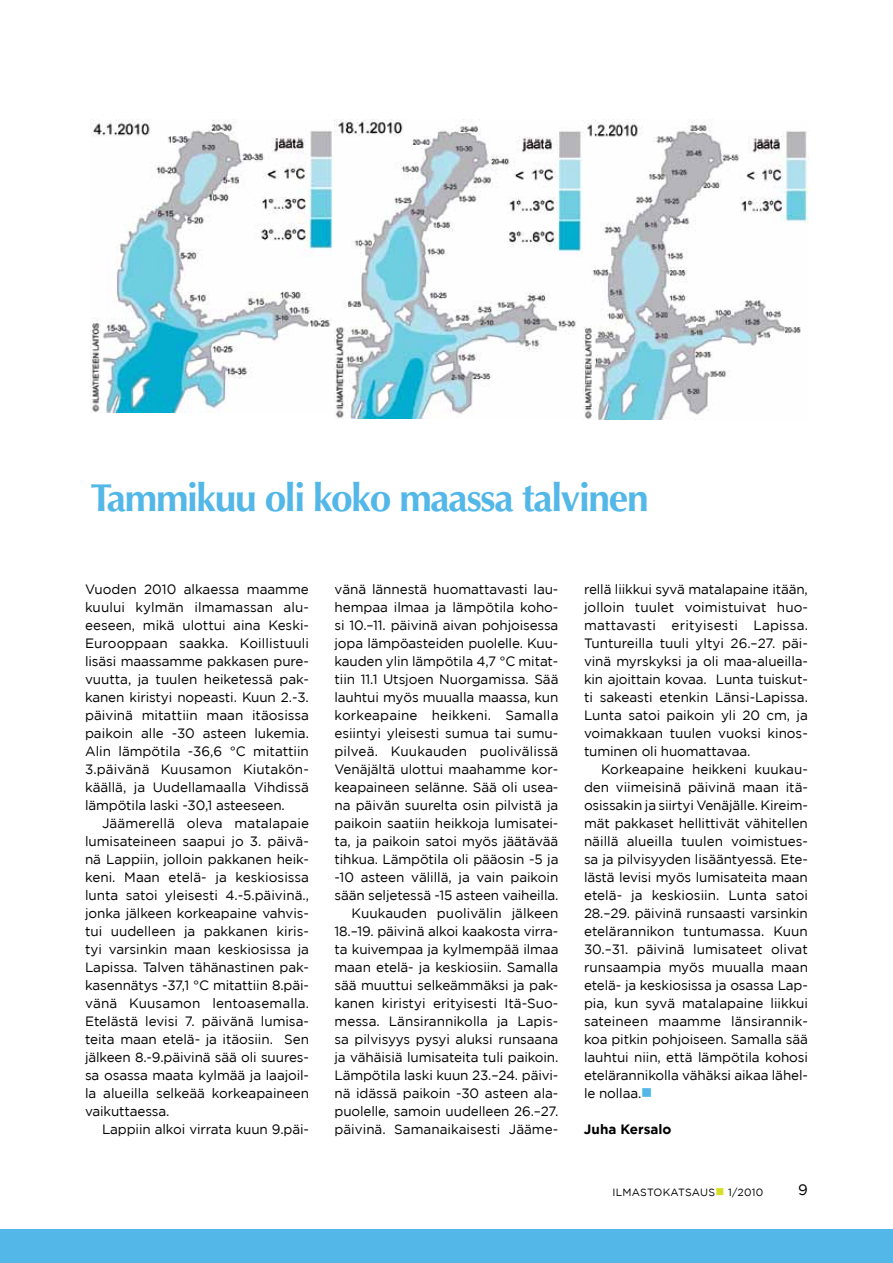
<style>
.page{position:relative;width:893px;height:1263px;background:#fff}
.page>*{position:absolute;margin:0;border:0;box-sizing:border-box;transform-origin:0 0}
.t1{font:700 39px "Optima LT Std";letter-spacing:-.035em;color:#53b7e8}
.t2{font:15px "Gotham";color:#000}
.t3{font:13.5px/18px "Gotham";letter-spacing:-.01em;color:#000;text-align:justify}
.t4{font:700 13.5px "Gotham";color:#000}
.t5{font:10.5px "Gotham";letter-spacing:.02em;color:#000}
.s1{color:#53b7e8}
.s2{color:#d7df23}
</style>
<div class="page">
<div style="left:0;top:1229px;width:893px;height:34px;background:#53b7e8"></div>
<img style="left:90px;top:119px;width:243px;height:293px">
<img style="left:334px;top:119px;width:474px;height:301px">
<h1 class="t1" style="left:90px;top:475px;width:560px">Tammikuu oli koko maassa talvinen</h1>
<p class="t3" style="left:85px;top:580px;width:226px">Vuoden 2010 alkaessa maamme kuului kylmän ilmamassan alu&shy;eeseen, mikä ulottui aina Keski-Eurooppaan saakka. Koillistuuli lisäsi maassamme pakkasen pure&shy;vuutta, ja tuulen heiketessä pak&shy;kanen kiristyi nopeasti. Kuun 2.-3. päivinä mitattiin maan itäosissa paikoin alle -30 asteen lukemia.<br>Alin lämpötila -36,6 °C mitattiin 3.päivänä Kuusamon Kiutakön&shy;käällä, ja Uudellamaalla Vihdissä lämpötila laski -30,1 asteeseen.</p>
<p class="t3" style="left:85px;top:814px;width:226px;text-indent:17px">Jäämerellä oleva matalapaie lumisateineen saapui jo 3. päivä&shy;nä Lappiin, jolloin pakkanen heik&shy;keni. Maan etelä- ja keskiosissa lunta satoi yleisesti 4.-5.päivinä., jonka jälkeen korkeapaine vahvis&shy;tui uudelleen ja pakkanen kiris&shy;tyi varsinkin maan keskiosissa ja Lapissa. Talven tähänastinen pak&shy;kasennätys -37,1 °C mitattiin 8.päi&shy;vänä Kuusamon lentoasemalla.<br>Etelästä levisi 7. päivänä lumisa&shy;teita maan etelä- ja itäosiin. Sen jälkeen 8.-9.päivinä sää oli suures&shy;sa osassa maata kylmää ja laajoil&shy;la alueilla selkeää korkeapaineen vaikuttaessa.</p>
<p class="t3" style="left:102px;top:1120px;width:208px">Lappiin alkoi virrata kuun 9.päi-</p>
<p class="t3" style="left:334px;top:580px;width:226px;text-align:right">vänä lännestä huomattavasti lau&shy;hempaa ilmaa ja lämpötila koho&shy;si 10.–11. päivinä aivan pohjoisessa jopa lämpöasteiden puolelle. Kuu&shy;kauden ylin lämpötila 4,7 °C mitat&shy;tiin 11.1 Utsjoen Nuorgamissa. Sää lauhtui myös muualla maassa, kun korkeapaine heikkeni. Samalla esiintyi yleisesti sumua tai sumu&shy;pilveä. Kuukauden puolivälissä Venäjältä ulottui maahamme kor&shy;keapaineen selänne. Sää oli usea&shy;na päivän suurelta osin pilvistä ja paikoin saatiin heikkoja lumisatei&shy;ta, ja paikoin satoi myös jäätävää tihkua. Lämpötila oli pääosin -5 ja -10 asteen välillä, ja vain paikoin sään seljetessä -15 asteen vaiheilla.<br>Kuukauden puolivälin jälkeen 18.–19. päivinä alkoi kaakosta virra&shy;ta kuivempaa ja kylmempää ilmaa maan etelä- ja keskiosiin. Samalla sää muuttui selkeämmäksi ja pak&shy;kanen kiristyi erityisesti Itä-Suo&shy;messa. Länsirannikolla ja Lapis&shy;sa pilvisyys pysyi aluksi runsaana ja vähäisiä lumisateita tuli paikoin.<br>Lämpötila laski kuun 23.–24. päivi&shy;nä idässä paikoin -30 asteen ala&shy;puolelle, samoin uudelleen 26.–27. päivinä. Samanaikaisesti Jääme-</p>
<p class="t3" style="left:584px;top:580px;width:226px">rellä liikkui syvä matalapaine itään, jolloin tuulet voimistuivat huo&shy;mattavasti erityisesti Lapissa.<br>Tuntureilla tuuli yltyi 26.–27. päi&shy;vinä myrskyksi ja oli maa-alueilla&shy;kin ajoittain kovaa. Lunta tuiskut&shy;ti sakeasti etenkin Länsi-Lapissa.<br>Lunta satoi paikoin yli 20 cm, ja voimakkaan tuulen vuoksi kinos&shy;tuminen oli huomattavaa.</p>
<p class="t3" style="left:584px;top:760px;width:226px;text-indent:17px">Korkeapaine heikkeni kuukau&shy;den viimeisinä päivinä maan itä&shy;osissakin ja siirtyi Venäjälle. Kireim&shy;mät pakkaset hellittivät vähitellen näillä alueilla tuulen voimistues&shy;sa ja pilvisyyden lisääntyessä. Ete&shy;lästä levisi myös lumisateita maan etelä- ja keskiosiin. Lunta satoi 28.–29. päivinä runsaasti varsinkin etelärannikon tuntumassa. Kuun 30.–31. päivinä lumisateet olivat runsaampia myös muualla maan etelä- ja keskiosissa ja osassa Lap&shy;pia, kun syvä matalapaine liikkui sateineen maamme länsirannik&shy;koa pitkin pohjoiseen. Samalla sää lauhtui niin, että lämpötila kohosi etelärannikolla vähäksi aikaa lähel&shy;le nollaa.<span class="s1">■</span></p>
<p class="t4" style="left:584px;top:1121px;width:89px">Juha Kersalo</p>
<p class="t5" style="left:612px;top:1186px;width:152px">ILMASTOKATSAUS<span class="s2">■</span> 1/2010</p>
<p class="t2" style="left:798px;top:1182px;width:11px">9</p>
</div>
